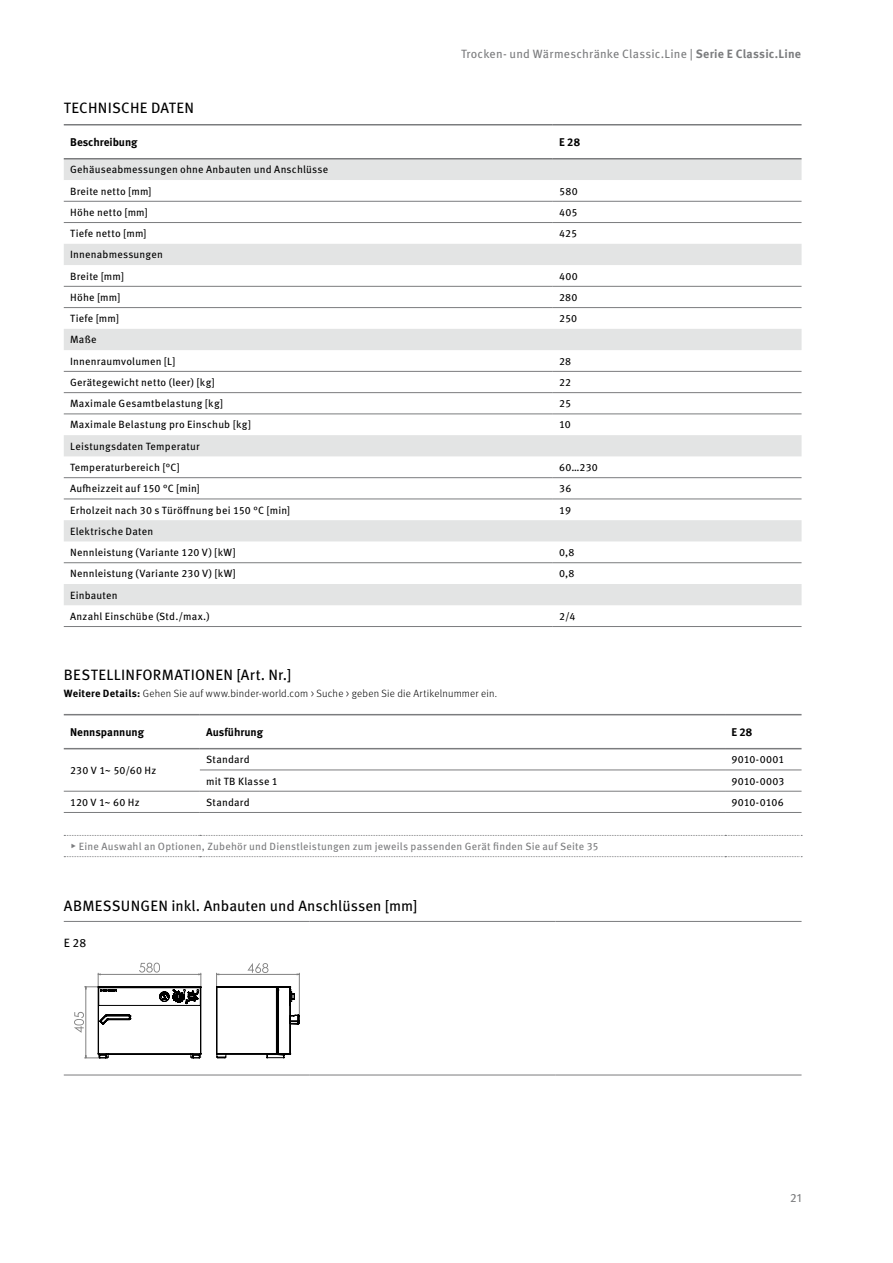
<style>
.page{position:relative;width:893px;height:1263px;background:#fff}
.page>*{position:absolute;margin:0;border:0;box-sizing:border-box;transform-origin:0 0}
.p_heading_level02_st{font:15px "Meta Pro";letter-spacing:.005em;color:#000}
.p_heading_level02_no{font:15px "Meta Pro";letter-spacing:.02em;color:#000}
.p_runningTitle_std_C{font:12px "Meta Pro";letter-spacing:.015em;color:#7b7c7e}
.p_body_measurement_l{font:12px "Meta Pro";color:#000}
.p_table_product_head{font:700 11.25px "Meta Pro";color:#000}
.p_table_product_body{font:10.5px "Meta Pro";letter-spacing:.02em;color:#000}
.p_table_product_foot{font:10.5px "Meta Pro";letter-spacing:.02em;color:#7b7c7e}
.p_body_details{font:300 10.5px "Meta Pro";letter-spacing:.02em;color:#000}
.s1{font-weight:700}
.s2{font-family:"Arial Unicode MS"}
</style>
<div class="page">
<svg style="left:64px;top:159px;width:737px;height:446px"></svg>
<hr style="left:64px;top:124px;width:489px;height:1px;background:#7b7c7e">
<hr style="left:64px;top:158px;width:489px;height:1px;background:#7b7c7e">
<hr style="left:553px;top:124px;width:248px;height:1px;background:#7b7c7e">
<hr style="left:553px;top:158px;width:248px;height:1px;background:#7b7c7e">
<hr style="left:64px;top:201px;width:489px;height:1px;background:#7b7c7e">
<hr style="left:553px;top:201px;width:248px;height:1px;background:#7b7c7e">
<hr style="left:64px;top:222px;width:489px;height:1px;background:#7b7c7e">
<hr style="left:553px;top:222px;width:248px;height:1px;background:#7b7c7e">
<hr style="left:64px;top:286px;width:489px;height:1px;background:#7b7c7e">
<hr style="left:553px;top:286px;width:248px;height:1px;background:#7b7c7e">
<hr style="left:64px;top:307px;width:489px;height:1px;background:#7b7c7e">
<hr style="left:553px;top:307px;width:248px;height:1px;background:#7b7c7e">
<hr style="left:64px;top:371px;width:489px;height:1px;background:#7b7c7e">
<hr style="left:553px;top:371px;width:248px;height:1px;background:#7b7c7e">
<hr style="left:64px;top:392px;width:489px;height:1px;background:#7b7c7e">
<hr style="left:553px;top:392px;width:248px;height:1px;background:#7b7c7e">
<hr style="left:64px;top:413px;width:489px;height:1px;background:#7b7c7e">
<hr style="left:553px;top:413px;width:248px;height:1px;background:#7b7c7e">
<hr style="left:64px;top:477px;width:489px;height:1px;background:#7b7c7e">
<hr style="left:553px;top:477px;width:248px;height:1px;background:#7b7c7e">
<hr style="left:64px;top:499px;width:489px;height:1px;background:#7b7c7e">
<hr style="left:553px;top:499px;width:248px;height:1px;background:#7b7c7e">
<hr style="left:64px;top:562px;width:489px;height:1px;background:#7b7c7e">
<hr style="left:553px;top:562px;width:248px;height:1px;background:#7b7c7e">
<hr style="left:64px;top:626px;width:489px;height:1px;background:#7b7c7e">
<hr style="left:553px;top:626px;width:248px;height:1px;background:#7b7c7e">
<hr style="left:64px;top:714px;width:136px;height:1px;background:#7b7c7e">
<hr style="left:64px;top:748px;width:136px;height:1px;background:#7b7c7e">
<hr style="left:200px;top:714px;width:525px;height:1px;background:#7b7c7e">
<hr style="left:200px;top:748px;width:525px;height:1px;background:#7b7c7e">
<hr style="left:725px;top:714px;width:76px;height:1px;background:#7b7c7e">
<hr style="left:725px;top:748px;width:76px;height:1px;background:#7b7c7e">
<hr style="left:200px;top:769px;width:525px;height:1px;background:#7b7c7e">
<hr style="left:725px;top:769px;width:76px;height:1px;background:#7b7c7e">
<hr style="left:200px;top:791px;width:525px;height:1px;background:#7b7c7e">
<hr style="left:725px;top:791px;width:76px;height:1px;background:#7b7c7e">
<hr style="left:64px;top:791px;width:136px;height:1px;background:#7b7c7e">
<hr style="left:64px;top:812px;width:136px;height:1px;background:#7b7c7e">
<hr style="left:200px;top:812px;width:525px;height:1px;background:#7b7c7e">
<hr style="left:725px;top:812px;width:76px;height:1px;background:#7b7c7e">
<svg style="left:64px;top:835px;width:738px;height:1px"></svg>
<svg style="left:64px;top:856px;width:738px;height:1px"></svg>
<hr style="left:64px;top:921px;width:246px;height:1px;background:#7b7c7e">
<hr style="left:64px;top:1075px;width:246px;height:1px;background:#7b7c7e">
<hr style="left:310px;top:921px;width:246px;height:1px;background:#7b7c7e">
<hr style="left:310px;top:1075px;width:246px;height:1px;background:#7b7c7e">
<hr style="left:556px;top:921px;width:245px;height:1px;background:#7b7c7e">
<hr style="left:556px;top:1075px;width:245px;height:1px;background:#7b7c7e">
<hr style="left:299px;top:973px;width:1px;height:43px;background:#818181">
<svg style="left:74px;top:963px;width:225px;height:96px"></svg>
<p class="p_runningTitle_std_C" style="left:461px;top:44px;width:342px">Trocken- und Wärmeschränke Classic.Line | <span class="s1">Serie E Classic.Line</span></p>
<p class="p_heading_level02_st" style="left:64px;top:97px;width:132px">TECHNISCHE DATEN</p>
<p class="p_table_product_head" style="left:70px;top:133px;width:69px">Beschreibung</p>
<p class="p_table_product_head" style="left:559px;top:133px;width:22px">E 28</p>
<p class="p_table_product_body" style="left:70px;top:162px;width:260px">Gehäuseabmessungen ohne Anbauten und Anschlüsse</p>
<p class="p_table_product_body" style="left:70px;top:183px;width:83px">Breite netto [mm]</p>
<p class="p_table_product_body" style="left:559px;top:183px;width:20px">580</p>
<p class="p_table_product_body" style="left:70px;top:204px;width:79px">Höhe netto [mm]</p>
<p class="p_table_product_body" style="left:559px;top:204px;width:20px">405</p>
<p class="p_table_product_body" style="left:70px;top:225px;width:78px">Tiefe netto [mm]</p>
<p class="p_table_product_body" style="left:559px;top:225px;width:19px">425</p>
<p class="p_table_product_body" style="left:70px;top:247px;width:94px">Innenabmessungen</p>
<p class="p_table_product_body" style="left:70px;top:268px;width:55px">Breite [mm]</p>
<p class="p_table_product_body" style="left:559px;top:268px;width:20px">400</p>
<p class="p_table_product_body" style="left:70px;top:289px;width:52px">Höhe [mm]</p>
<p class="p_table_product_body" style="left:559px;top:289px;width:20px">280</p>
<p class="p_table_product_body" style="left:70px;top:310px;width:50px">Tiefe [mm]</p>
<p class="p_table_product_body" style="left:559px;top:310px;width:20px">250</p>
<p class="p_table_product_body" style="left:70px;top:332px;width:28px">Maße</p>
<p class="p_table_product_body" style="left:70px;top:353px;width:107px">Innenraumvolumen [L]</p>
<p class="p_table_product_body" style="left:559px;top:353px;width:14px">28</p>
<p class="p_table_product_body" style="left:70px;top:374px;width:146px">Gerätegewicht netto (leer) [kg]</p>
<p class="p_table_product_body" style="left:559px;top:374px;width:14px">22</p>
<p class="p_table_product_body" style="left:70px;top:395px;width:155px">Maximale Gesamtbelastung [kg]</p>
<p class="p_table_product_body" style="left:559px;top:395px;width:13px">25</p>
<p class="p_table_product_body" style="left:70px;top:417px;width:182px">Maximale Belastung pro Einschub [kg]</p>
<p class="p_table_product_body" style="left:559px;top:417px;width:13px">10</p>
<p class="p_table_product_body" style="left:70px;top:438px;width:131px">Leistungsdaten Temperatur</p>
<p class="p_table_product_body" style="left:70px;top:459px;width:111px">Temperaturbereich [°C]</p>
<p class="p_table_product_body" style="left:559px;top:459px;width:40px">60…230</p>
<p class="p_table_product_body" style="left:70px;top:481px;width:131px">Aufheizzeit auf 150 °C [min]</p>
<p class="p_table_product_body" style="left:559px;top:481px;width:14px">36</p>
<p class="p_table_product_body" style="left:70px;top:502px;width:222px">Erholzeit nach 30 s Türöffnung bei 150 °C [min]</p>
<p class="p_table_product_body" style="left:559px;top:502px;width:13px">19</p>
<p class="p_table_product_body" style="left:70px;top:523px;width:85px">Elektrische Daten</p>
<p class="p_table_product_body" style="left:70px;top:544px;width:167px">Nennleistung (Variante 120 V) [kW]</p>
<p class="p_table_product_body" style="left:559px;top:544px;width:17px">0,8</p>
<p class="p_table_product_body" style="left:70px;top:566px;width:167px">Nennleistung (Variante 230 V) [kW]</p>
<p class="p_table_product_body" style="left:559px;top:566px;width:17px">0,8</p>
<p class="p_table_product_body" style="left:70px;top:587px;width:49px">Einbauten</p>
<p class="p_table_product_body" style="left:70px;top:608px;width:141px">Anzahl Einschübe (Std./max.)</p>
<p class="p_table_product_body" style="left:559px;top:608px;width:18px">2/4</p>
<p class="p_heading_level02_no" style="left:64px;top:664px;width:229px">BESTELLINFORMATIONEN [Art. Nr.]</p>
<p class="p_body_details" style="left:64px;top:686px;width:435px"><span class="s1">Weitere Details:</span> Gehen Sie auf www.binder-world.com &gt; Suche &gt; geben Sie die Artikelnummer ein.</p>
<p class="p_table_product_head" style="left:70px;top:723px;width:75px">Nennspannung</p>
<p class="p_table_product_head" style="left:206px;top:723px;width:58px">Ausführung</p>
<p class="p_table_product_head" style="left:731px;top:723px;width:22px">E 28</p>
<p class="p_table_product_body" style="left:70px;top:762px;width:88px">230 V 1~ 50/60 Hz</p>
<p class="p_table_product_body" style="left:206px;top:751px;width:45px">Standard</p>
<p class="p_table_product_body" style="left:731px;top:751px;width:55px">9010-0001</p>
<p class="p_table_product_body" style="left:206px;top:773px;width:73px">mit TB Klasse 1</p>
<p class="p_table_product_body" style="left:731px;top:773px;width:55px">9010-0003</p>
<p class="p_table_product_body" style="left:70px;top:794px;width:71px">120 V 1~ 60 Hz</p>
<p class="p_table_product_body" style="left:206px;top:794px;width:45px">Standard</p>
<p class="p_table_product_body" style="left:731px;top:794px;width:54px">9010-0106</p>
<p class="p_table_product_foot" style="left:70px;top:838px;width:530px"><span class="s2">▶</span> Eine Auswahl an Optionen, Zubehör und Dienstleistungen zum jeweils passenden Gerät finden Sie auf Seite 35</p>
<p class="p_heading_level02_st" style="left:64px;top:894px;width:355px">ABMESSUNGEN inkl. Anbauten und Anschlüssen [mm]</p>
<p class="p_body_measurement_l" style="left:64px;top:934px;width:24px">E 28</p>
<p class="p_runningTitle_std_C" style="left:790px;top:1188px;width:13px">21</p>
</div>
